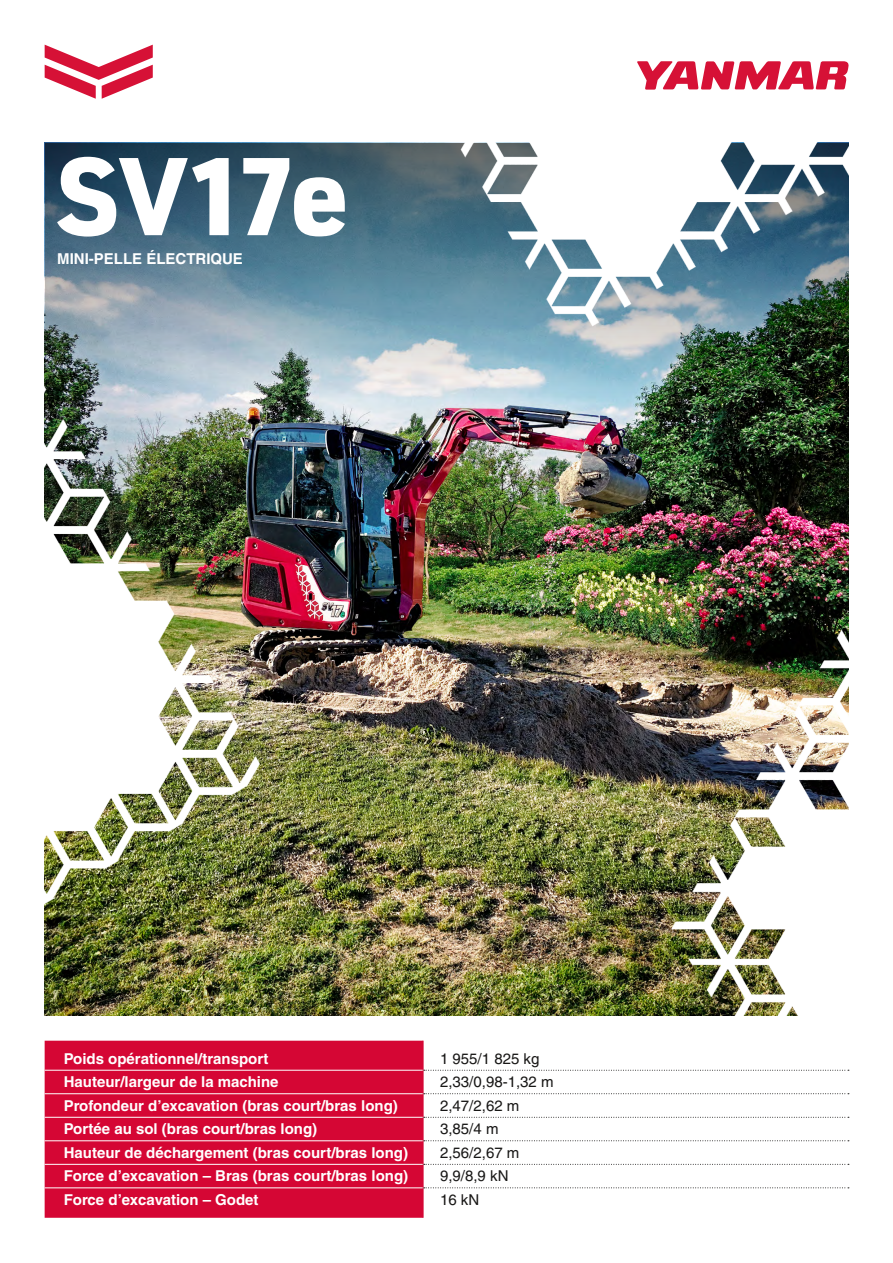
<style>
.page{position:relative;width:893px;height:1263px;background:#fff}
.page>*{position:absolute;margin:0;border:0;box-sizing:border-box;transform-origin:0 0}
.t1{font:900 108px "URWDIN";letter-spacing:-.035em;color:#fff}
.t2{font:700 15px "Helvetica LT Pro";color:#fff}
.t3{font:15px "Helvetica LT Pro";color:#181716}
</style>
<div class="page">
<img style="left:45px;top:398px;width:803px;height:617px">
<img style="left:45px;top:143px;width:803px;height:255px">
<svg style="left:637px;top:61px;width:212px;height:29px"></svg>
<svg style="left:45px;top:45px;width:108px;height:54px"></svg>
<div style="left:45px;top:1041px;width:378px;height:177px;background:#d50634"></div>
<hr style="left:423px;top:1188px;width:1px;height:30px;background:#d50634">
<svg style="left:423px;top:1041px;width:426px;height:147px"></svg>
<hr style="left:45px;top:1070px;width:378px;height:1px;background:#fff">
<hr style="left:45px;top:1093px;width:378px;height:1px;background:#fff">
<hr style="left:45px;top:1117px;width:378px;height:1px;background:#fff">
<hr style="left:45px;top:1140px;width:378px;height:1px;background:#fff">
<hr style="left:45px;top:1164px;width:378px;height:1px;background:#fff">
<hr style="left:45px;top:1187px;width:378px;height:1px;background:#fff">
<h1 class="t1" style="left:57px;top:121px;width:293px">SV17e</h1>
<p class="t2" style="left:57px;top:250px;width:187px">MINI-PELLE ÉLECTRIQUE</p>
<p class="t2" style="left:64px;top:1050px;width:206px">Poids opérationnel/transport</p>
<p class="t3" style="left:440px;top:1050px;width:101px">1 955/1 825 kg</p>
<p class="t2" style="left:64px;top:1073px;width:216px">Hauteur/largeur de la machine</p>
<p class="t3" style="left:440px;top:1073px;width:115px">2,33/0,98-1,32 m</p>
<p class="t2" style="left:64px;top:1096px;width:336px">Profondeur d’excavation (bras court/bras long)</p>
<p class="t3" style="left:440px;top:1097px;width:81px">2,47/2,62 m</p>
<p class="t2" style="left:64px;top:1120px;width:255px">Portée au sol (bras court/bras long)</p>
<p class="t3" style="left:440px;top:1120px;width:60px">3,85/4 m</p>
<p class="t2" style="left:64px;top:1143px;width:346px">Hauteur de déchargement (bras court/bras long)</p>
<p class="t3" style="left:440px;top:1144px;width:81px">2,56/2,67 m</p>
<p class="t2" style="left:64px;top:1167px;width:346px">Force d’excavation – Bras (bras court/bras long)</p>
<p class="t3" style="left:440px;top:1167px;width:70px">9,9/8,9 kN</p>
<p class="t2" style="left:64px;top:1190px;width:196px">Force d’excavation – Godet</p>
<p class="t3" style="left:440px;top:1191px;width:41px">16 kN</p>
</div>
